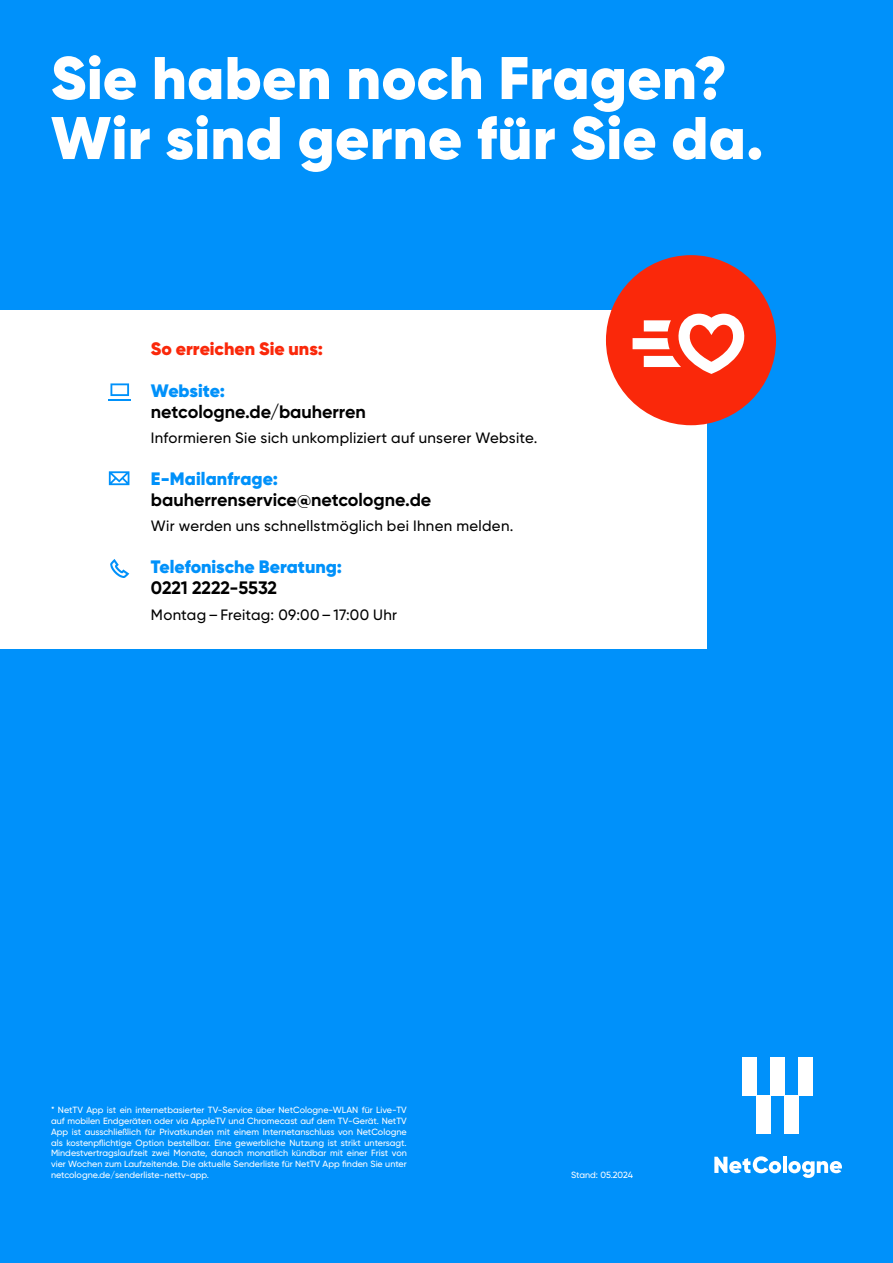
<style>
.page{position:relative;width:893px;height:1263px;background:#0091fa}
.page>*{position:absolute;margin:0;border:0;box-sizing:border-box;transform-origin:0 0}
.t1{font:900 60px/60px "Gilroy";letter-spacing:.01em;color:#fff}
.t2{font:700 18px "Gilroy";letter-spacing:-.005em;color:#000}
.t3{font:900 18px "Gilroy";color:#0091fa}
.t4{font:900 18px "Gilroy";color:#fa280a}
.t5{font:500 15px "Gilroy";letter-spacing:.02em;color:#000}
.t6{font:500 9px/10.8px "Gilroy";color:#fff;text-align:justify}
</style>
<div class="page">
<div style="left:785px;top:1095px;width:14px;height:39px;background:#fff"></div>
<div style="left:757px;top:1095px;width:14px;height:39px;background:#fff"></div>
<div style="left:799px;top:1057px;width:14px;height:38px;background:#fff"></div>
<div style="left:771px;top:1057px;width:14px;height:38px;background:#fff"></div>
<div style="left:743px;top:1057px;width:14px;height:38px;background:#fff"></div>
<svg style="left:714px;top:1156px;width:67px;height:17px"></svg>
<hr style="left:783px;top:1156px;width:4px;height:17px;background:#fff">
<svg style="left:788px;top:1161px;width:54px;height:17px"></svg>
<div style="left:0;top:310px;width:707px;height:339px;background:#fff"></div>
<svg style="left:108px;top:383px;width:23px;height:17px"></svg>
<svg style="left:110px;top:559px;width:19px;height:19px"></svg>
<div style="left:606px;top:255px;width:170px;height:170px;background:#fa280a;border-radius:50%"></div>
<svg style="left:633px;top:314px;width:112px;height:60px"></svg>
<svg style="left:109px;top:471px;width:20px;height:14px"></svg>
<h1 class="t1" style="left:51px;top:48px;width:714px">Sie haben noch Fragen?<br>Wir sind gerne für Sie da.</h1>
<h2 class="t4" style="left:151px;top:337px;width:174px">So erreichen Sie uns:</h2>
<h2 class="t3" style="left:151px;top:379px;width:75px">Website:</h2>
<h2 class="t2" style="left:151px;top:400px;width:216px">netcologne.de/bauherren</h2>
<h3 class="t5" style="left:151px;top:429px;width:388px">Informieren Sie sich unkompliziert auf unserer Website.</h3>
<h2 class="t3" style="left:151px;top:467px;width:129px">E-Mailanfrage:</h2>
<h2 class="t2" style="left:151px;top:489px;width:282px">bauherrenservice@netcologne.de</h2>
<h3 class="t5" style="left:151px;top:517px;width:364px">Wir werden uns schnellstmöglich bei Ihnen melden.</h3>
<h2 class="t3" style="left:151px;top:556px;width:193px">Telefonische Beratung:</h2>
<h2 class="t2" style="left:151px;top:577px;width:128px">0221 2222-5532</h2>
<h3 class="t5" style="left:151px;top:605px;width:248px">Montag–Freitag: 09:00–17:00 Uhr</h3>
<p class="t6" style="left:51px;top:1104px;width:357px">* NetTV App ist ein internetbasierter TV-Service über NetCologne-WLAN für Live-TV auf mobilen Endgeräten oder via AppleTV und Chromecast auf dem TV-Gerät. NetTV App ist ausschließlich für Privatkunden mit einem Internetanschluss von NetCologne als kostenpflichtige Option bestellbar. Eine gewerbliche Nutzung ist strikt untersagt.<br>Mindestvertragslaufzeit zwei Monate, danach monatlich kündbar mit einer Frist von vier Wochen zum Laufzeitende. Die aktuelle Senderliste für NetTV App finden Sie unter netcologne.de/senderliste-nettv-app.</p>
<p class="t6" style="left:571px;top:1169px;width:63px">Stand: 05.2024</p>
</div>
